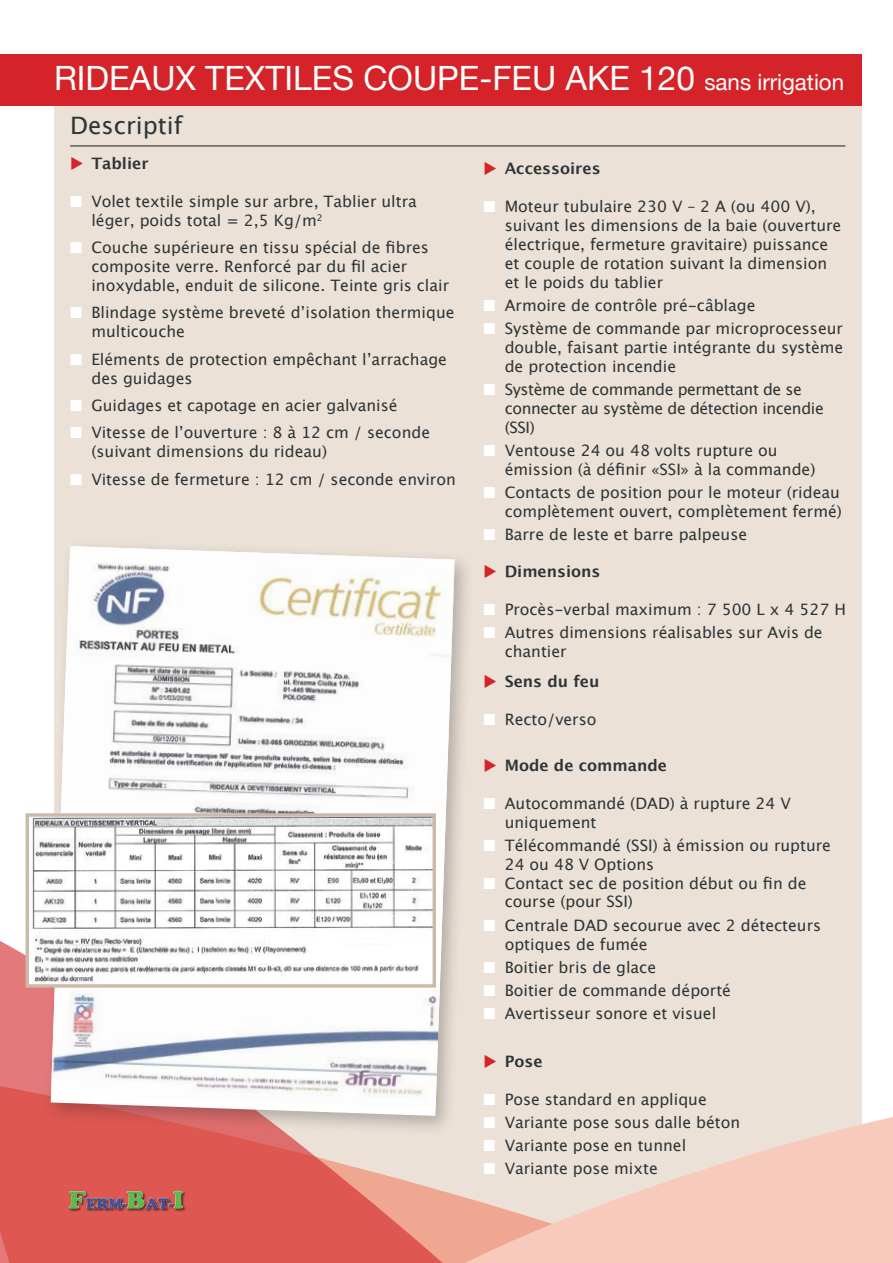
<style>
.page{position:relative;width:893px;height:1263px;background:#fff}
.page>*{position:absolute;margin:0;border:0;box-sizing:border-box;transform-origin:0 0}
.t1{font:33.45px "Helvetica Neue";color:#fff}
.t2{font:24px "Lucida Grande";color:#2e3537}
.t3{font:15.75px/18.9px "Lucida Grande";color:#2e3537}
.t4{font:15.75px/18.9px "Lucida Grande";letter-spacing:-.025em;color:#2e3537}
.t5{font:700 15.75px "Lucida Grande";color:#2e3537}
.s1{font-size:22.35px}
.s2{color:#d42429}
.s3{color:#fff}
</style>
<div class="page">
<div style="left:54px;top:83px;width:808px;height:1167px;background:#ebe1d7"></div>
<svg style="left:0;top:912px;width:395px;height:351px;fill:#de5751"></svg>
<svg style="left:395px;top:1117px;width:498px;height:146px;fill:#f0cabb"></svg>
<div style="left:0;top:54px;width:862px;height:51px;background:#d42429"></div>
<div style="left:69px;top:1190px;width:117px;height:22px;background:#241f1f;opacity:.75"></div>
<img style="left:69px;top:1191px;width:114px;height:18px">
<hr style="left:70px;top:145px;width:775px;height:1px;background:#2e3537">
<div style="left:43px;top:538px;width:431px;height:598px;background:#241f1f;opacity:.28"></div>
<img style="left:51px;top:546px;width:404px;height:562px">
<img style="left:30px;top:817px;width:402px;height:167px">
<div style="left:26px;top:813px;width:410px;height:175px;border:3px solid #cabaa7"></div>
<p class="t1" style="left:54px;top:58px;width:792px">RIDEAUX TEXTILES COUPE-FEU AKE 120 <span class="s1">sans irrigation</span></p>
<p class="t2" style="left:70px;top:112px;width:114px">Descriptif</p>
<p class="t5" style="left:70px;top:151px;width:80px"><span class="s2">◆</span> Tablier</p>
<p class="t3" style="left:91px;top:192px;width:327px;text-indent:-21px"><span class="s3">■</span> Volet textile simple sur arbre, Tablier ultra léger, poids total = 2,5 Kg/m<sup>2</sup></p>
<p class="t3" style="left:91px;top:238px;width:359px;text-indent:-21px"><span class="s3">■</span> Couche supérieure en tissu spécial de fibres composite verre. Renforcé par du fil acier inoxydable, enduit de silicone. Teinte gris clair</p>
<p class="t3" style="left:91px;top:303px;width:365px;text-indent:-21px"><span class="s3">■</span> Blindage système breveté d’isolation thermique multicouche</p>
<p class="t3" style="left:91px;top:350px;width:357px;text-indent:-21px"><span class="s3">■</span> Eléments de protection empêchant l’arrachage des guidages</p>
<p class="t3" style="left:70px;top:396px;width:329px"><span class="s3">■</span> Guidages et capotage en acier galvanisé</p>
<p class="t3" style="left:91px;top:423px;width:340px;text-indent:-21px"><span class="s3">■</span> Vitesse de l’ouverture : 8 à 12 cm / seconde (suivant dimensions du rideau)</p>
<p class="t3" style="left:70px;top:470px;width:387px"><span class="s3">■</span> Vitesse de fermeture : 12 cm / seconde environ</p>
<p class="t5" style="left:483px;top:156px;width:119px"><span class="s2">◆</span> Accessoires</p>
<p class="t3" style="left:505px;top:197px;width:338px;text-indent:-21px"><span class="s3">■</span> Moteur tubulaire 230 V – 2 A (ou 400 V), suivant les dimensions de la baie (ouverture électrique, fermeture gravitaire) puissance et couple de rotation suivant la dimension et le poids du tablier</p>
<p class="t3" style="left:483px;top:296px;width:273px"><span class="s3">■</span> Armoire de contrôle pré-câblage</p>
<p class="t3" style="left:505px;top:319px;width:340px;text-align:justify;text-indent:-21px"><span class="s3">■</span> Système de commande par microprocesseur double, faisant partie intégrante du système de protection incendie</p>
<p class="t4" style="left:505px;top:380px;width:321px;text-indent:-21px"><span class="s3">■</span> Système de commande permettant de se connecter au système de détection incendie (SSI)</p>
<p class="t3" style="left:505px;top:441px;width:312px;text-indent:-21px"><span class="s3">■</span> Ventouse 24 ou 48 volts rupture ou émission (à définir «SSI» à la commande)</p>
<p class="t3" style="left:483px;top:483px;width:360px;text-align:right"><span class="s3">■</span> Contacts de position pour le moteur (rideau complètement ouvert, complètement fermé)</p>
<p class="t3" style="left:483px;top:525px;width:265px"><span class="s3">■</span> Barre de leste et barre palpeuse</p>
<p class="t5" style="left:483px;top:558px;width:119px"><span class="s2">◆</span> Dimensions</p>
<p class="t3" style="left:483px;top:600px;width:364px"><span class="s3">■</span> Procès-verbal maximum : 7 500 L x 4 527 H</p>
<p class="t3" style="left:505px;top:623px;width:320px;text-indent:-21px"><span class="s3">■</span> Autres dimensions réalisables sur Avis de chantier</p>
<p class="t5" style="left:483px;top:669px;width:117px"><span class="s2">◆</span> Sens du feu</p>
<p class="t3" style="left:483px;top:710px;width:114px"><span class="s3">■</span> Recto/verso</p>
<p class="t5" style="left:483px;top:752px;width:185px"><span class="s2">◆</span> Mode de commande</p>
<p class="t3" style="left:505px;top:794px;width:288px;text-indent:-21px"><span class="s3">■</span> Autocommandé (DAD) à rupture 24 V uniquement</p>
<p class="t3" style="left:505px;top:836px;width:328px;text-indent:-21px"><span class="s3">■</span> Télécommandé (SSI) à émission ou rupture<br>24 ou 48 V Options</p>
<p class="t3" style="left:505px;top:874px;width:303px;text-indent:-21px"><span class="s3">■</span> Contact sec de position début ou fin de course (pour SSI)</p>
<p class="t3" style="left:505px;top:916px;width:318px;text-indent:-21px"><span class="s3">■</span> Centrale DAD secourue avec 2 détecteurs optiques de fumée</p>
<p class="t3" style="left:483px;top:958px;width:174px"><span class="s3">■</span> Boitier bris de glace</p>
<p class="t3" style="left:483px;top:981px;width:249px"><span class="s3">■</span> Boitier de commande déporté</p>
<p class="t3" style="left:483px;top:1004px;width:234px"><span class="s3">■</span> Avertisseur sonore et visuel</p>
<p class="t5" style="left:483px;top:1048px;width:61px"><span class="s2">◆</span> Pose</p>
<p class="t3" style="left:483px;top:1089px;width:225px"><span class="s3">■</span> Pose standard en applique</p>
<p class="t3" style="left:483px;top:1113px;width:258px"><span class="s3">■</span> Variante pose sous dalle béton</p>
<p class="t3" style="left:483px;top:1136px;width:204px"><span class="s3">■</span> Variante pose en tunnel</p>
<p class="t3" style="left:483px;top:1159px;width:176px"><span class="s3">■</span> Variante pose mixte</p>
</div>
